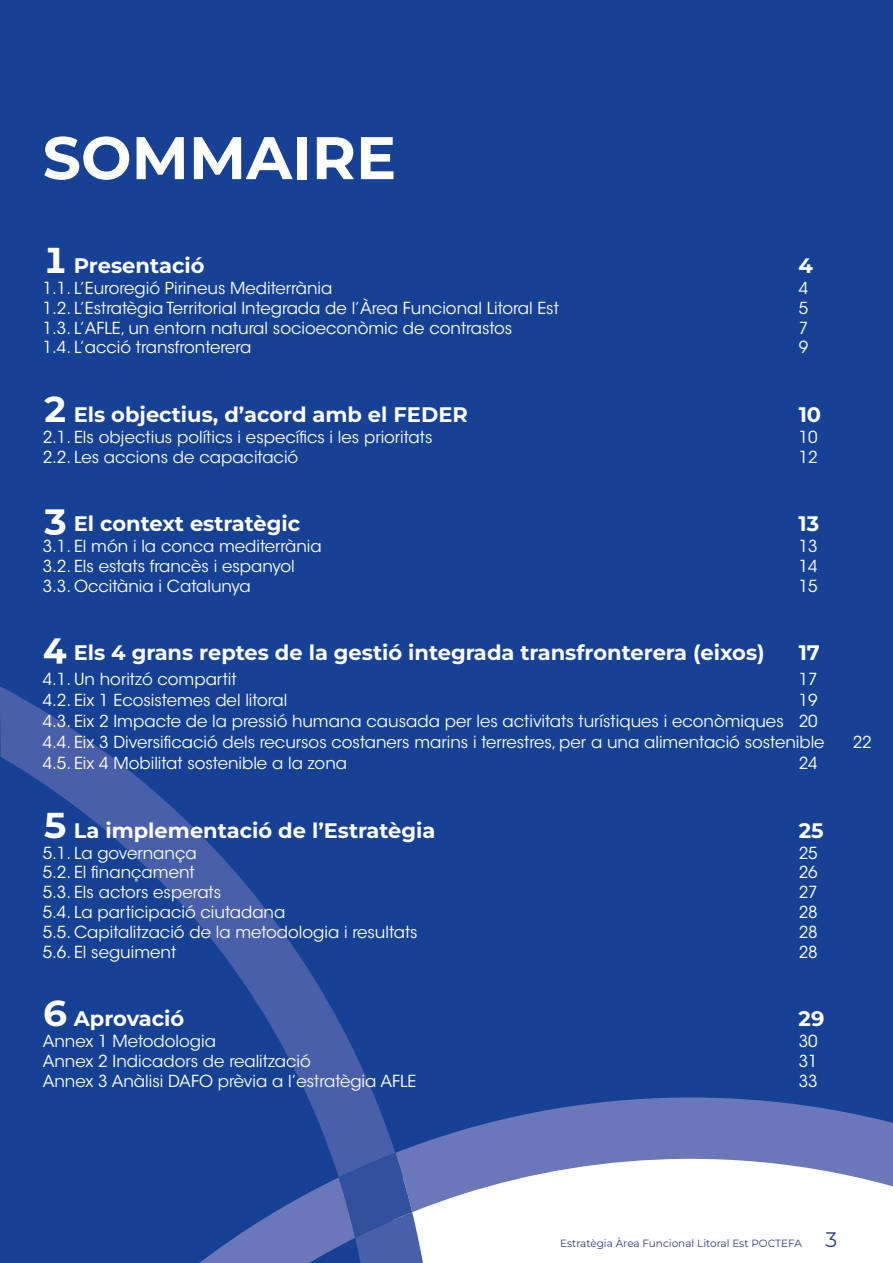
<style>
.page{position:relative;width:893px;height:1263px;background:#164194}
.page>*{position:absolute;margin:0;border:0;box-sizing:border-box;transform-origin:0 0}
.t1{font:700 60px "Montserrat";color:#fff}
.t2{font:700 21px "Montserrat";color:#fff}
.t3{font:16.5px/21px "ITC Avant Garde Std";color:#fff}
.t4{font:10.5px "Montserrat";color:#333a81}
.s1{font-size:36px}
.s2{font-size:21px}
</style>
<div class="page">
<svg style="left:0;top:686px;width:374px;height:410px"></svg>
<svg style="left:199px;top:1096px;width:694px;height:167px"></svg>
<svg style="left:339px;top:1153px;width:73px;height:85px;background:#3f59a4"></svg>
<h1 class="t1" style="left:43px;top:115px;width:355px">SOMMAIRE</h1>
<p class="t2" style="left:43px;top:250px;width:163px"><span class="s1">1</span> Presentació</p>
<p class="t2" style="left:799px;top:250px;width:16px">4</p>
<p class="t3" style="left:43px;top:278px;width:291px">1.1. L’Euroregió Pirineus Mediterrània</p>
<p class="t3" style="left:799px;top:278px;width:11px">4</p>
<p class="t3" style="left:43px;top:297px;width:518px">1.2. L’Estratègia Territorial Integrada de l’Àrea Funcional Litoral Est</p>
<p class="t3" style="left:799px;top:297px;width:11px">5</p>
<p class="t3" style="left:43px;top:317px;width:471px">1.3. L’AFLE, un entorn natural socioeconòmic de contrastos</p>
<p class="t3" style="left:799px;top:317px;width:11px">7</p>
<p class="t3" style="left:43px;top:337px;width:210px">1.4. L’acció transfronterera</p>
<p class="t3" style="left:799px;top:337px;width:11px">9</p>
<p class="t2" style="left:43px;top:399px;width:427px"><span class="s1">2</span> Els objectius, d’acord amb el FEDER</p>
<p class="t2" style="left:799px;top:399px;width:24px">10</p>
<p class="t3" style="left:43px;top:426px;width:391px">2.1. Els objectius polítics i específics i les prioritats</p>
<p class="t3" style="left:799px;top:426px;width:21px">10</p>
<p class="t3" style="left:43px;top:446px;width:257px">2.2. Les accions de capacitació</p>
<p class="t3" style="left:799px;top:446px;width:21px">12</p>
<p class="t2" style="left:43px;top:508px;width:259px"><span class="s1">3</span> El context estratègic</p>
<p class="t2" style="left:799px;top:508px;width:22px">13</p>
<p class="t3" style="left:43px;top:536px;width:281px">3.1. El món i la conca mediterrània</p>
<p class="t3" style="left:799px;top:536px;width:21px">13</p>
<p class="t3" style="left:43px;top:555px;width:254px">3.2. Els estats francès i espanyol</p>
<p class="t3" style="left:799px;top:555px;width:21px">14</p>
<p class="t3" style="left:43px;top:575px;width:210px">3.3. Occitània i Catalunya</p>
<p class="t3" style="left:799px;top:575px;width:21px">15</p>
<p class="t2" style="left:43px;top:637px;width:723px"><span class="s1">4</span> Els 4 grans reptes de la gestió integrada transfronterera (eixos)</p>
<p class="t2" style="left:799px;top:637px;width:23px">17</p>
<p class="t3" style="left:43px;top:669px;width:195px">4.1. Un horitzó compartit</p>
<p class="t3" style="left:799px;top:669px;width:21px">17</p>
<p class="t3" style="left:43px;top:690px;width:246px">4.2. Eix 1 Ecosistemes del litoral</p>
<p class="t3" style="left:43px;top:690px;width:783px;text-indent:756px">19<br>4.3. Eix 2 Impacte de la pressió humana causada per les activitats turístiques i econòmiques 20<br>4.4. Eix 3 Diversificació dels recursos costaners marins i terrestres, per a una alimentació sostenible</p>
<p class="t3" style="left:43px;top:753px;width:306px">4.5. Eix 4 Mobilitat sostenible a la zona</p>
<p class="t3" style="left:799px;top:753px;width:21px">24</p>
<p class="t2" style="left:43px;top:815px;width:394px"><span class="s1">5</span> La implementació de l’Estratègia</p>
<p class="t2" style="left:799px;top:815px;width:26px">25</p>
<p class="t3" style="left:43px;top:842px;width:156px">5.1. La governança</p>
<p class="t3" style="left:799px;top:842px;width:21px">25</p>
<p class="t3" style="left:43px;top:862px;width:154px">5.2. El finançament</p>
<p class="t3" style="left:799px;top:862px;width:21px">26</p>
<p class="t3" style="left:43px;top:882px;width:180px">5.3. Els actors esperats</p>
<p class="t3" style="left:799px;top:882px;width:21px">27</p>
<p class="t3" style="left:43px;top:902px;width:244px">5.4. La participació ciutadana</p>
<p class="t3" style="left:799px;top:902px;width:21px">28</p>
<p class="t3" style="left:43px;top:921px;width:376px">5.5. Capitalització de la metodologia i resultats</p>
<p class="t3" style="left:799px;top:921px;width:21px">28</p>
<p class="t3" style="left:43px;top:941px;width:135px">5.6. El seguiment</p>
<p class="t3" style="left:799px;top:941px;width:21px">28</p>
<p class="t2" style="left:43px;top:1003px;width:143px"><span class="s1">6</span> Aprovació</p>
<p class="t2" style="left:799px;top:1003px;width:27px">29</p>
<p class="t3" style="left:43px;top:1031px;width:175px">Annex 1 Metodologia</p>
<p class="t3" style="left:799px;top:1031px;width:21px">30</p>
<p class="t3" style="left:43px;top:1050px;width:270px">Annex 2 Indicadors de realització</p>
<p class="t3" style="left:799px;top:1050px;width:21px">31</p>
<p class="t3" style="left:43px;top:1070px;width:375px">Annex 3 Anàlisi DAFO prèvia a l’estratègia AFLE</p>
<p class="t3" style="left:799px;top:1070px;width:21px">33</p>
<p class="t3" style="left:853px;top:732px;width:21px">22</p>
<p class="t4" style="left:560px;top:1236px;width:279px">Estratègia Àrea Funcional Litoral Est POCTEFA <span class="s2">3</span></p>
</div>
